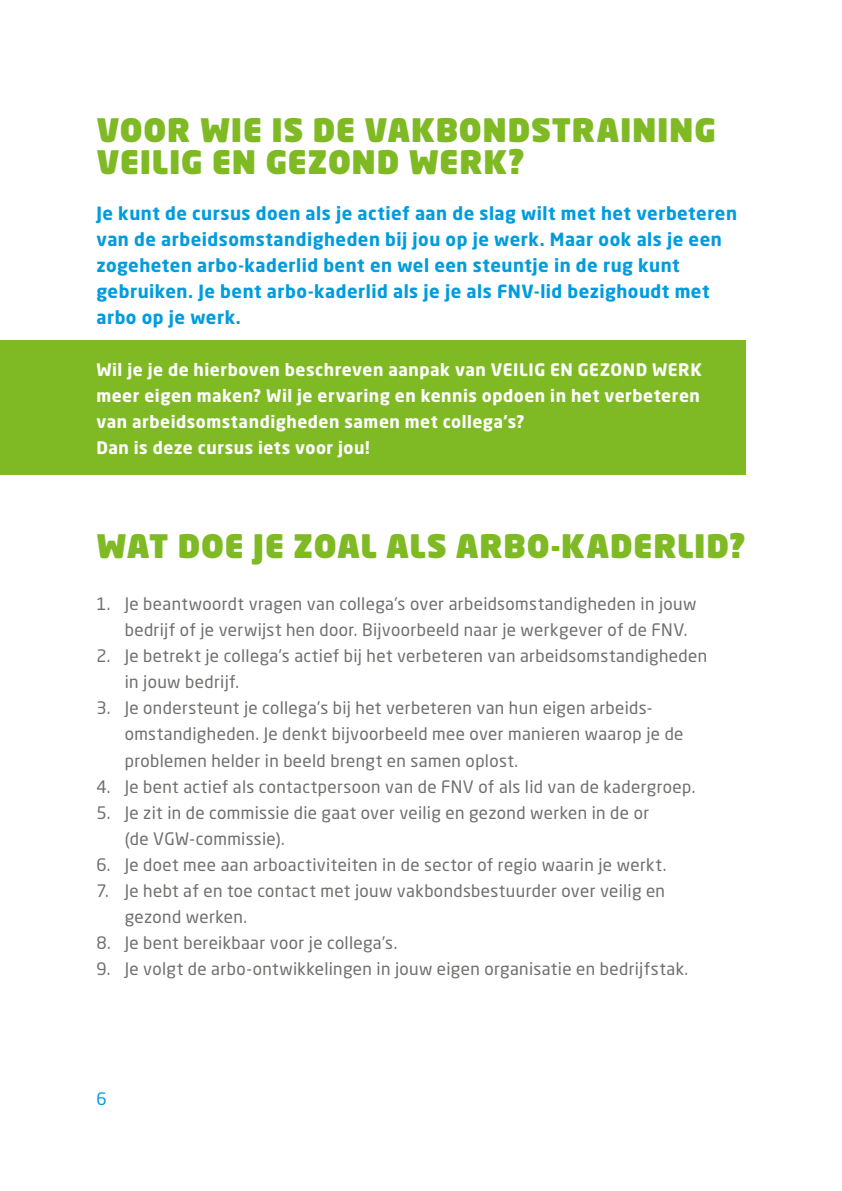
<style>
.page{position:relative;width:842px;height:1191px;background:#fff}
.page>*{position:absolute;margin:0;border:0;box-sizing:border-box;transform-origin:0 0}
.t1{font:900 32px/32px "Neo Sans Pro";letter-spacing:.02em;color:#7fba25}
.t2{font:700 18px/26px "Neo Sans Pro";letter-spacing:.03em;color:#009cde}
.t3{font:17px/26px "Neo Sans Pro";letter-spacing:.02em;color:#6f6f6e}
.t4{font:700 17px/26px "Neo Sans Pro";letter-spacing:.03em;color:#fff}
.t5{font:17px "Neo Sans Pro";color:#009cde}
</style>
<div class="page">
<hr style="left:841px;top:0;width:1px;height:1191px;background:#009cde">
<div style="left:0;top:340px;width:746px;height:135px;background:#7fba25"></div>
<h1 class="t1" style="left:96px;top:113px;width:621px">VOOR WIE IS DE VAKBONDSTRAINING<br>VEILIG EN GEZOND WERK?</h1>
<p class="t2" style="left:96px;top:200px;width:642px">Je kunt de cursus doen als je actief aan de slag wilt met het verbeteren van de arbeidsomstandigheden bij jou op je werk. Maar ook als je een zogeheten arbo-kaderlid bent en wel een steuntje in de rug kunt gebruiken. Je bent arbo-kaderlid als je je als FNV-lid bezighoudt met arbo op je werk.</p>
<p class="t4" style="left:96px;top:356px;width:607px">Wil je je de hierboven beschreven aanpak van VEILIG EN GEZOND WERK meer eigen maken? Wil je ervaring en kennis opdoen in het verbeteren van arbeidsomstandigheden samen met collega’s?<br>Dan is deze cursus iets voor jou!</p>
<h1 class="t1" style="left:96px;top:529px;width:651px">WAT DOE JE ZOAL ALS ARBO-KADERLID?</h1>
<p class="t3" style="left:125px;top:591px;width:573px;text-indent:-28px">1. Je beantwoordt vragen van collega’s over arbeidsomstandigheden in jouw bedrijf of je verwijst hen door. Bijvoorbeeld naar je werkgever of de FNV.</p>
<p class="t3" style="left:125px;top:643px;width:584px;text-indent:-28px">2. Je betrekt je collega’s actief bij het verbeteren van arbeidsomstandigheden in jouw bedrijf.</p>
<p class="t3" style="left:125px;top:695px;width:560px;text-indent:-28px">3. Je ondersteunt je collega’s bij het verbeteren van hun eigen arbeids&shy;omstandigheden. Je denkt bijvoorbeeld mee over manieren waarop je de problemen helder in beeld brengt en samen oplost.</p>
<p class="t3" style="left:96px;top:773px;width:600px">4. Je bent actief als contactpersoon van de FNV of als lid van de kadergroep.</p>
<p class="t3" style="left:125px;top:799px;width:526px;text-indent:-28px">5. Je zit in de commissie die gaat over veilig en gezond werken in de or (de VGW-commissie).</p>
<p class="t3" style="left:96px;top:851px;width:571px">6. Je doet mee aan arboactiviteiten in de sector of regio waarin je werkt.</p>
<p class="t3" style="left:125px;top:877px;width:542px;text-indent:-28px">7. Je hebt af en toe contact met jouw vakbondsbestuurder over veilig en gezond werken.</p>
<p class="t3" style="left:96px;top:929px;width:302px">8. Je bent bereikbaar voor je collega’s.</p>
<p class="t3" style="left:96px;top:955px;width:593px">9. Je volgt de arbo-ontwikkelingen in jouw eigen organisatie en bedrijfstak.</p>
<p class="t5" style="left:96px;top:1088px;width:12px">6</p>
</div>
